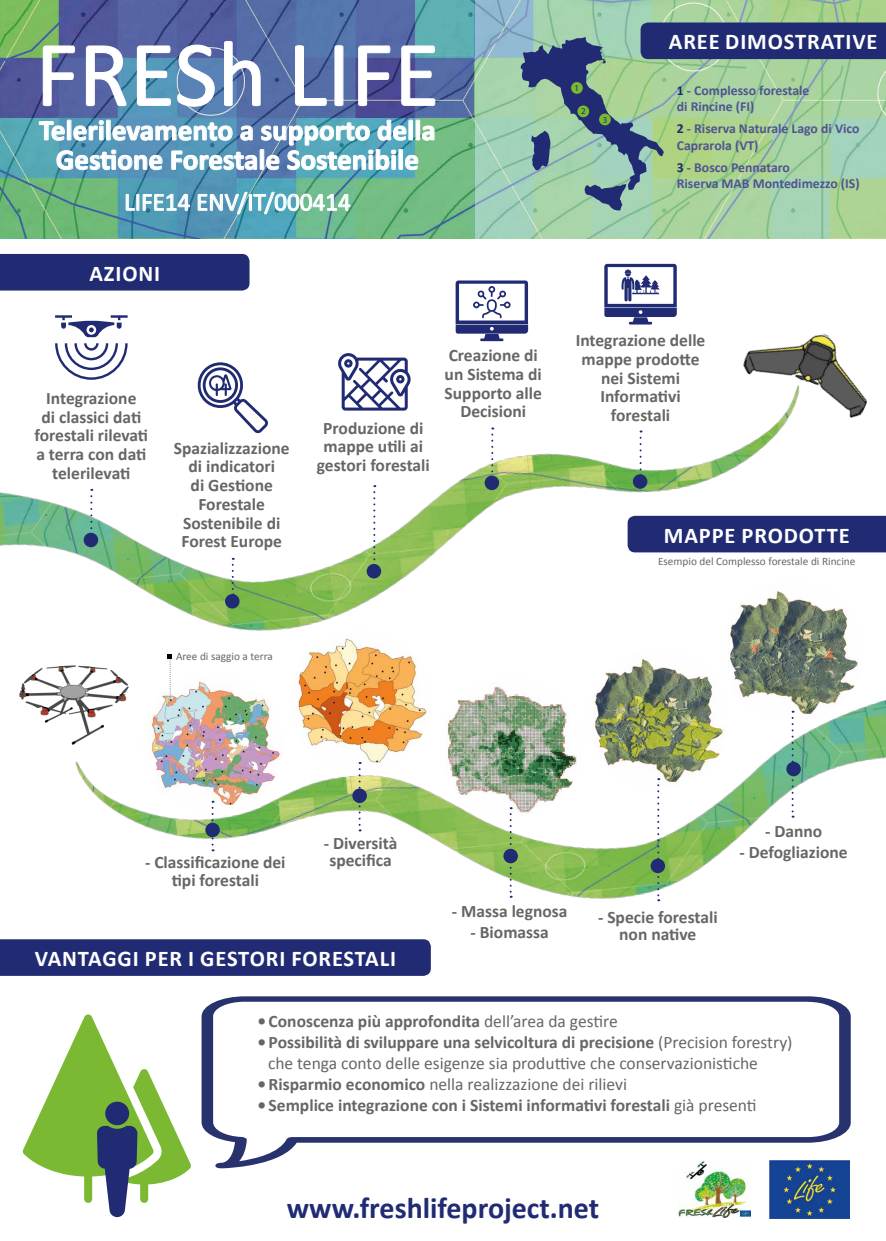
<style>
.page{position:relative;width:886px;height:1241px;background:#fff}
.page>*{position:absolute;margin:0;border:0;box-sizing:border-box;transform-origin:0 0}
.t1{font:93.88px "Calibri";color:#fff}
.t2{font:700 30px "Calibri";color:#202b73}
.t3{font:700 29.06px/29.5px "Calibri";color:#fff;text-align:center}
.t4{font:25.12px "Calibri";color:#fff}
.t5{font:700 22.5px "Calibri";letter-spacing:.04em;color:#fff}
.t6{font:700 17.5px/18.8px "Calibri";color:#666665;text-align:center}
.t7{font:17.5px/21px "Calibri";color:#666665}
.t8{font:700 13.75px/16.5px "Calibri";color:#505391}
.t9{font:11.25px "Calibri";color:#666665}
.t10{font:8.88px "Myriad Pro";color:#202b73}
.s1{color:#202b73}
.s2{font-weight:400}
.s3{font-weight:700}
</style>
<div class="page">
<img style="left:0;top:0;width:475px;height:238px">
<svg style="left:475px;top:0;width:411px;height:239px;background:#a2ceab"></svg>
<img style="left:0;top:259px;width:839px;height:372px">
<svg style="left:202px;top:996px;width:649px;height:172px"></svg>
<div style="left:0;top:254px;width:249px;height:36px;background:#202b73"></div>
<svg style="left:42px;top:45px;width:34px;height:62px;background:#6774a2"></svg>
<svg style="left:85px;top:45px;width:42px;height:62px;background:#687cb1"></svg>
<svg style="left:136px;top:44px;width:79px;height:63px;background:#6891b9"></svg>
<svg style="left:223px;top:40px;width:38px;height:67px;background:#6981b2"></svg>
<svg style="left:294px;top:45px;width:33px;height:62px;background:#647bae"></svg>
<svg style="left:334px;top:45px;width:10px;height:62px"></svg>
<svg style="left:357px;top:45px;width:34px;height:62px;background:#6162a1"></svg>
<svg style="left:401px;top:45px;width:35px;height:62px;background:#697cac"></svg>
<img style="left:75px;top:685px;width:811px;height:217px">
<img style="left:737px;top:316px;width:131px;height:105px">
<svg style="left:90px;top:489px;width:2px;height:43px"></svg>
<svg style="left:232px;top:557px;width:2px;height:37px"></svg>
<svg style="left:373px;top:485px;width:2px;height:79px"></svg>
<svg style="left:491px;top:427px;width:2px;height:48px"></svg>
<svg style="left:639px;top:430px;width:2px;height:44px"></svg>
<div style="left:84px;top:532px;width:14px;height:15px;background:#202b73;border-radius:50%"></div>
<div style="left:225px;top:594px;width:15px;height:14px;background:#202b73;border-radius:50%"></div>
<div style="left:367px;top:564px;width:14px;height:14px;background:#202b73;border-radius:50%"></div>
<div style="left:485px;top:475px;width:14px;height:15px;background:#202b73;border-radius:50%"></div>
<div style="left:633px;top:474px;width:14px;height:14px;background:#202b73;border-radius:50%"></div>
<div style="left:627px;top:515px;width:259px;height:37px;background:#202b73"></div>
<div style="left:0;top:939px;width:431px;height:36px;background:#202b73"></div>
<img style="left:19px;top:665px;width:113px;height:86px">
<div style="left:503px;top:848px;width:15px;height:15px;background:#202b73;border-radius:50%"></div>
<img style="left:440px;top:676px;width:141px;height:142px;border-radius:71px">
<svg style="left:510px;top:807px;width:2px;height:90px"></svg>
<svg style="left:23px;top:1014px;width:168px;height:202px"></svg>
<div style="left:105px;top:1101px;width:24px;height:23px;background:#202b73;border-radius:50%"></div>
<div style="left:352px;top:788px;width:15px;height:15px;background:#202b73;border-radius:50%"></div>
<img style="left:289px;top:629px;width:142px;height:142px;border-radius:71px">
<svg style="left:359px;top:769px;width:2px;height:62px"></svg>
<div style="left:205px;top:822px;width:15px;height:15px;background:#202b73;border-radius:50%"></div>
<img style="left:142px;top:671px;width:141px;height:142px;border-radius:71px">
<svg style="left:212px;top:800px;width:2px;height:51px"></svg>
<div style="left:786px;top:761px;width:15px;height:15px;background:#202b73;border-radius:50%"></div>
<img style="left:722px;top:580px;width:141px;height:142px;border-radius:71px">
<svg style="left:791px;top:710px;width:2px;height:107px"></svg>
<div style="left:650px;top:858px;width:15px;height:15px;background:#202b73;border-radius:50%"></div>
<img style="left:587px;top:648px;width:142px;height:141px;border-radius:71px">
<svg style="left:657px;top:778px;width:2px;height:123px"></svg>
<img style="left:679px;top:1160px;width:71px;height:57px">
<img style="left:770px;top:1160px;width:79px;height:58px">
<svg style="left:55px;top:343px;width:73px;height:37px"></svg>
<svg style="left:55px;top:315px;width:73px;height:22px"></svg>
<svg style="left:195px;top:362px;width:73px;height:71px"></svg>
<svg style="left:338px;top:353px;width:73px;height:57px"></svg>
<svg style="left:456px;top:280px;width:72px;height:61px"></svg>
<svg style="left:604px;top:264px;width:73px;height:60px"></svg>
<svg style="left:167px;top:654px;width:5px;height:46px"></svg>
<svg style="left:521px;top:22px;width:365px;height:188px;background:#87ab96"></svg>
<svg style="left:38px;top:119px;width:397px;height:52px;background:#73aac1"></svg>
<svg style="left:125px;top:193px;width:66px;height:18px"></svg>
<svg style="left:197px;top:191px;width:154px;height:24px;background:#7fbabc"></svg>
<h1 class="t1" style="left:35px;top:15px;width:406px">FRESh LIFE</h1>
<h3 class="t3" style="left:39px;top:115px;width:398px">Telerilevamento a supporto della<br>Gestione Forestale Sostenibile</h3>
<h3 class="t4" style="left:124px;top:186px;width:228px">LIFE14 ENV/IT/000414</h3>
<p class="t5" style="left:89px;top:259px;width:72px">AZIONI</p>
<p class="t6" style="left:35px;top:388px;width:115px">Integrazione<br>di classici dati forestali rilevati a terra con dati telerilevati</p>
<p class="t6" style="left:174px;top:438px;width:117px">Spazializzazione di indicatori<br>di Gestione<br>Forestale<br>Sostenibile di<br>Forest Europe</p>
<p class="t6" style="left:317px;top:418px;width:114px">Produzione di mappe utili ai gestori forestali</p>
<p class="t6" style="left:445px;top:346px;width:99px">Creazione di un Sistema di<br>Supporto alle<br>Decisioni</p>
<p class="t10" style="left:574px;top:82px;width:6px">1</p>
<p class="t10" style="left:581px;top:105px;width:6px">2</p>
<p class="t10" style="left:603px;top:114px;width:6px">3</p>
<p class="t5" style="left:669px;top:27px;width:210px">AREE DIMOSTRATIVE</p>
<p class="t8" style="left:677px;top:82px;width:134px"><span class="s1">1</span> - Complesso forestale di Rincine (FI)</p>
<p class="t8" style="left:677px;top:120px;width:184px"><span class="s1">2</span> - Riserva Naturale Lago di Vico<br>Caprarola (VT)</p>
<p class="t8" style="left:677px;top:159px;width:184px"><span class="s1">3</span> - Bosco Pennataro<br>Riserva MAB Montedimezzo (IS)</p>
<p class="t6" style="left:576px;top:331px;width:131px">Integrazione delle mappe prodotte nei Sistemi<br>Informativi forestali</p>
<p class="t5" style="left:664px;top:520px;width:187px">MAPPE PRODOTTE</p>
<p class="t9" style="left:658px;top:554px;width:199px">Esempio del Complesso forestale di Rincine</p>
<p class="t9" style="left:176px;top:649px;width:98px">Aree di saggio a terra</p>
<p class="t6" style="left:324px;top:833px;width:75px">- Diversità</p>
<p class="t6" style="left:145px;top:852px;width:142px">- Classificazione dei</p>
<p class="t6" style="left:329px;top:850px;width:64px">specifica</p>
<p class="t6" style="left:172px;top:870px;width:89px">tipi forestali</p>
<p class="t5" style="left:35px;top:944px;width:363px">VANTAGGI PER I GESTORI FORESTALI</p>
<p class="t6" style="left:452px;top:901px;width:117px">- Massa legnosa</p>
<p class="t6" style="left:470px;top:922px;width:80px">- Biomassa</p>
<p class="t6" style="left:598px;top:908px;width:121px;line-height:17.5px">- Specie forestali non native</p>
<p class="t6" style="left:765px;top:821px;width:59px">- Danno</p>
<p class="t6" style="left:739px;top:842px;width:110px">- Defogliazione</p>
<p class="t6" style="left:257px;top:1012px;width:362px">• Conoscenza più approfondita <span class="s2">dell’area da gestire</span></p>
<p class="t7" style="left:268px;top:1031px;width:526px;text-indent:-11px"><span class="s3">• Possibilità di sviluppare una selvicoltura di precisione</span> (Precision forestry) che tenga conto delle esigenze sia produttive che conservazionistiche</p>
<p class="t7" style="left:257px;top:1073px;width:371px"><span class="s3">• Risparmio economico</span> nella realizzazione dei rilievi</p>
<p class="t6" style="left:257px;top:1096px;width:501px">• Semplice integrazione con i Sistemi informativi forestali <span class="s2">già presenti</span></p>
<h2 class="t2" style="left:287px;top:1189px;width:314px">www.freshlifeproject.net</h2>
</div>
